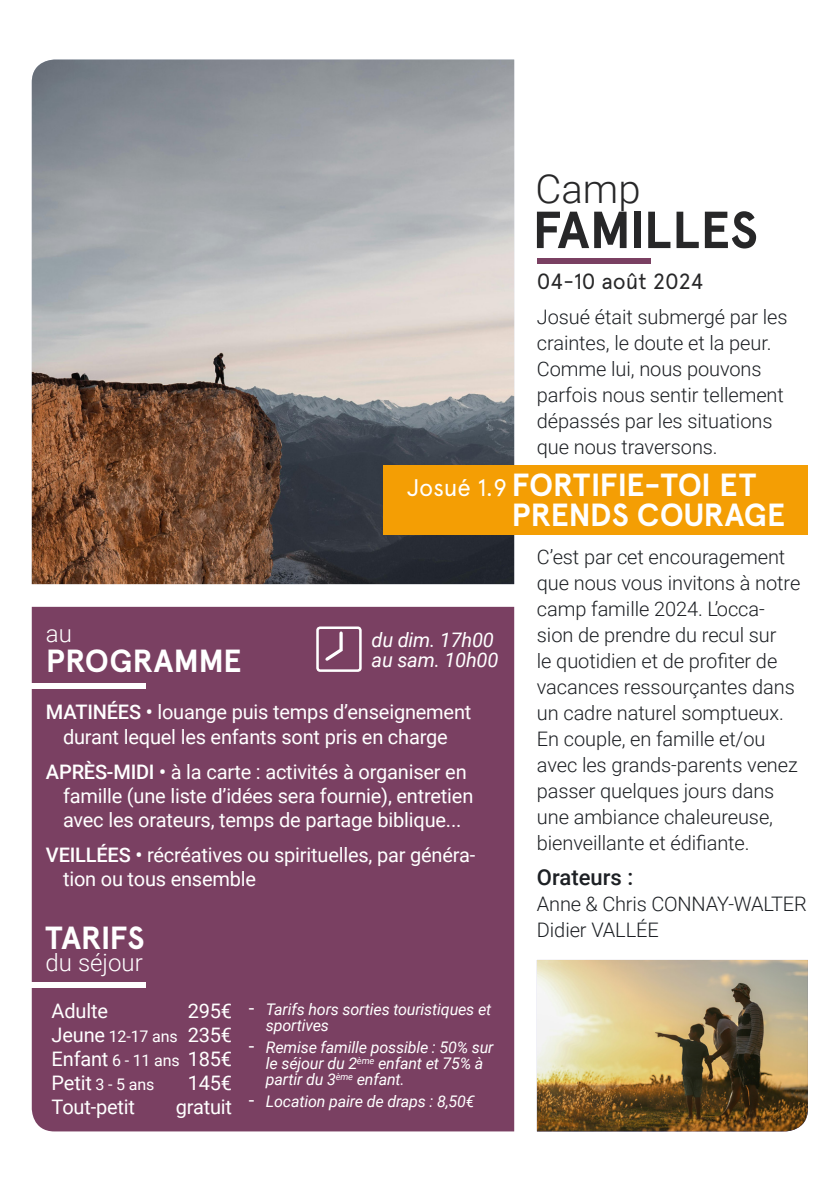
<style>
.page{position:relative;width:840px;height:1191px;background:#fff}
.page>*{position:absolute;margin:0;border:0;box-sizing:border-box;transform-origin:0 0}
.t1{font:700 52px "Apercu";color:#272728}
.t2{font:300 40px "Roboto";color:#272728}
.t3{font:700 32px "Apercu";letter-spacing:-.015em;color:#fff}
.t4{font:300 24px "Roboto";color:#fff}
.t5{font:24px "Apercu";letter-spacing:-.01em;color:#fff}
.t6{font:22px "Apercu";letter-spacing:-.01em;color:#272728}
.t7{font:500 22px "Roboto";color:#1d2024}
.t8{font:300 20px/26px "Roboto";letter-spacing:-.005em;color:#1d2024}
.t9{font:20px/24px "Roboto";letter-spacing:-.01em;color:#fff}
.t10{font:italic 20px "Roboto";letter-spacing:-.01em;color:#fff}
.t11{font:italic 16px/16px "Roboto";letter-spacing:-.01em;color:#fff}
.t12{font:16px "Roboto";letter-spacing:-.01em;color:#fff}
.s1{font-weight:500}
.s2{font-style:normal;font-size:20px}
.s3{font-size:20px}
</style>
<div class="page">
<img style="left:536px;top:960px;width:271px;height:171px">
<div style="left:32px;top:607px;width:482px;height:524px;background:#7a4062"></div>
<img style="left:32px;top:60px;width:482px;height:524px">
<div style="left:536px;top:258px;width:114px;height:5px;background:#7a4062"></div>
<div style="left:383px;top:465px;width:424px;height:70px;background:#f49e04"></div>
<div style="left:26px;top:683px;width:119px;height:6px;background:#fff"></div>
<div style="left:316px;top:626px;width:45px;height:46px;border:2px solid #fff;border-radius:3px"></div>
<svg style="left:325px;top:631px;width:17px;height:30px"></svg>
<div style="left:26px;top:982px;width:119px;height:5px;background:#fff"></div>
<p class="t5" style="left:407px;top:473px;width:101px">Josué 1.9</p>
<p class="t2" style="left:535px;top:160px;width:106px">Camp</p>
<p class="t1" style="left:532px;top:198px;width:227px">FAMILLES</p>
<p class="t6" style="left:536px;top:268px;width:168px">04-10 août 2024</p>
<p class="t8" style="left:536px;top:303px;width:252px">Josué était submergé par les craintes, le doute et la peur.<br>Comme lui, nous pouvons parfois nous sentir tellement dépassés par les situations que nous traversons.</p>
<p class="t3" style="left:511px;top:466px;width:246px">FORTIFIE-TOI ET</p>
<p class="t3" style="left:511px;top:496px;width:275px">PRENDS COURAGE</p>
<p class="t4" style="left:46px;top:616px;width:28px">au</p>
<p class="t3" style="left:46px;top:641px;width:197px">PROGRAMME</p>
<p class="t10" style="left:371px;top:625px;width:124px">du dim. 17h00</p>
<p class="t10" style="left:371px;top:645px;width:128px">au sam. 10h00</p>
<p class="t9" style="left:46px;top:699px;width:427px;text-align:center"><span class="s1">MATINÉES •</span> louange puis temps d’enseignement durant lequel les enfants sont pris en charge</p>
<p class="t9" style="left:63px;top:759px;width:411px;text-indent:-17px"><span class="s1">APRÈS-MIDI •</span> à la carte : activités à organiser en famille (une liste d’idées sera fournie), entretien avec les orateurs, temps de partage biblique...</p>
<p class="t9" style="left:63px;top:842px;width:413px;text-indent:-17px"><span class="s1">VEILLÉES •</span> récréatives ou spirituelles, par généra&shy;tion ou tous ensemble</p>
<p class="t3" style="left:46px;top:918px;width:101px">TARIFS</p>
<p class="t4" style="left:46px;top:945px;width:99px">du séjour</p>
<p class="t11" style="left:266px;top:1001px;width:227px;text-indent:-17px"><span class="s2">-</span> Tarifs hors sorties touristiques et sportives</p>
<p class="t11" style="left:266px;top:1038px;width:229px;text-indent:-17px"><span class="s2">-</span> Remise famille possible : 50% sur le séjour du 2<sup>ème</sup> enfant et 75% à partir du 3<sup>ème</sup> enfant.</p>
<p class="t11" style="left:249px;top:1092px;width:227px"><span class="s2">-</span> Location paire de draps : 8,50€</p>
<p class="t9" style="left:52px;top:998px;width:58px">Adulte</p>
<p class="t12" style="left:52px;top:1025px;width:127px"><span class="s3">Jeune</span> 12-17 ans</p>
<p class="t12" style="left:52px;top:1049px;width:130px"><span class="s3">Enfant</span> 6 - 11 ans</p>
<p class="t12" style="left:52px;top:1073px;width:104px"><span class="s3">Petit</span> 3 - 5 ans</p>
<p class="t9" style="left:52px;top:1094px;width:85px">Tout-petit</p>
<p class="t9" style="left:188px;top:998px;width:46px">295€</p>
<p class="t9" style="left:188px;top:1022px;width:46px">235€</p>
<p class="t9" style="left:188px;top:1046px;width:46px">185€</p>
<p class="t9" style="left:188px;top:1070px;width:46px">145€</p>
<p class="t9" style="left:176px;top:1094px;width:58px">gratuit</p>
<p class="t8" style="left:536px;top:543px;width:265px">C’est par cet encouragement que nous vous invitons à notre camp famille 2024. L’occa&shy;sion de prendre du recul sur<br>le quotidien et de profiter de vacances ressourçantes dans un cadre naturel somptueux.<br>En couple, en famille et/ou avec les grands-parents venez passer quelques jours dans une ambiance chaleureuse, bienveillante et édifiante.</p>
<p class="t7" style="left:536px;top:862px;width:98px">Orateurs :</p>
<p class="t8" style="left:536px;top:890px;width:271px">Anne &amp; Chris CONNAY-WALTER<br>Didier VALLÉE</p>
</div>
